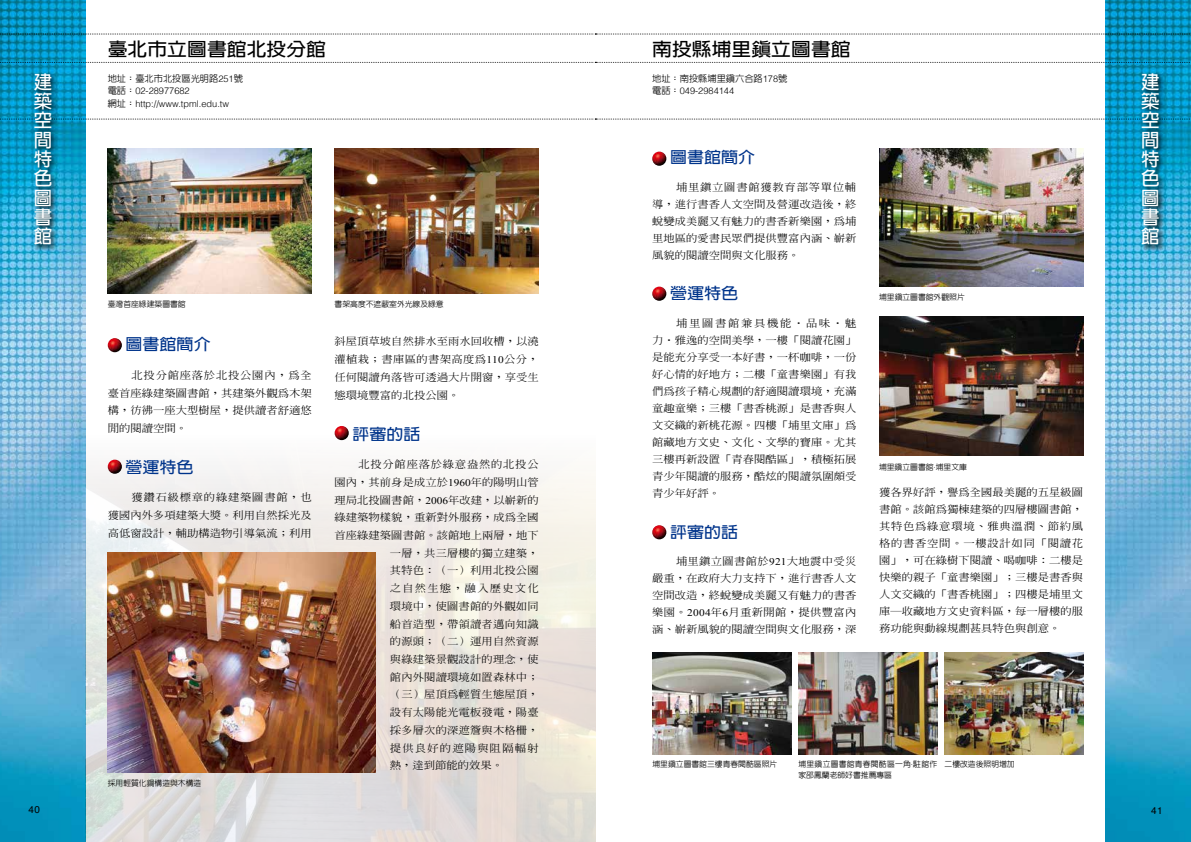
<style>
.page{position:relative;width:1191px;height:842px;background:#fff}
.page>*{position:absolute;margin:0;border:0;box-sizing:border-box;transform-origin:0 0}
.t1{font:700 18.4px/19.3px "AR New Hei B5";color:#fff;text-align:justify}
.t2{font:700 18.3px "AR New Hei B5";color:#000;scale:1.09 1}
.t3{font:700 15.6px "AR New Hei B5";color:#00348b;scale:1.09 1}
.t4{font:500 10.2px/17px "AR Ming B5";color:#000;text-align:justify;scale:1.11 1}
.t5{font:500 10.2px "AR Ming B5";letter-spacing:.1em;color:#000;scale:1.11 1}
.t6{font:500 10.2px "AR Ming B5";letter-spacing:.065em;color:#000;scale:1.11 1}
.t7{font:9.9px "Helvetica";color:#000}
.t8{font:300 9.2px/12.8px "Helvetica";color:#000}
.t9{font:500 9.2px "AR New Hei B5";color:#000}
.t10{font:500 7.8px "AR New Hei B5";color:#000}
.t11{font:500 7.8px/10.6px "AR New Hei B5";letter-spacing:.03em;color:#000}
.s1{font-family:"Helvetica";font-weight:300}
.s2{font-family:"AR New Hei B5";font-weight:500}
.s3{font-family:"Times New Roman";font-weight:400}
</style>
<div class="page">
<img style="left:1105px;top:0;width:86px;height:842px">
<img style="left:0;top:0;width:85px;height:842px">
<svg style="left:0;top:34px;width:1191px;height:1px"></svg>
<svg style="left:0;top:62px;width:1191px;height:1px"></svg>
<svg style="left:0;top:119px;width:1191px;height:1px"></svg>
<img style="left:85px;top:433px;width:510px;height:409px">
<div style="left:32px;top:72px;width:26px;height:180px;background:#000;opacity:.66"></div>
<div style="left:1140px;top:72px;width:26px;height:181px;background:#000;opacity:.66"></div>
<img style="left:108px;top:149px;width:204px;height:144px">
<img style="left:334px;top:149px;width:205px;height:144px">
<img style="left:108px;top:553px;width:268px;height:219px">
<img style="left:652px;top:653px;width:139px;height:102px">
<img style="left:798px;top:653px;width:139px;height:102px">
<img style="left:944px;top:653px;width:139px;height:102px">
<img style="left:879px;top:149px;width:204px;height:137px">
<img style="left:879px;top:316px;width:204px;height:140px">
<img style="left:652px;top:152px;width:14px;height:14px;border-radius:7px">
<img style="left:652px;top:287px;width:14px;height:14px;border-radius:7px">
<img style="left:652px;top:525px;width:14px;height:14px;border-radius:7px">
<img style="left:108px;top:338px;width:14px;height:14px;border-radius:7px">
<img style="left:108px;top:460px;width:14px;height:14px;border-radius:7px">
<img style="left:334px;top:426px;width:15px;height:14px;border-radius:7px">
<h2 class="t2" style="left:108px;top:40px;width:202px">臺北市立圖書館北投分館</h2>
<h2 class="t2" style="left:652px;top:40px;width:184px">南投縣埔里鎮立圖書館</h2>
<p class="t9" style="left:108px;top:73px;width:137px">地址：臺北市北投區光明路<span class="s1">251</span>號</p>
<p class="t8" style="left:108px;top:84px;width:123px"><span class="s2">電話：</span>02-28977682<br><span class="s2">網址：</span>http://www.tpml.edu.tw</p>
<h1 class="t1" style="left:34px;top:72px;width:19px">建築空間特色圖書館</h1>
<h1 class="t1" style="left:1141px;top:72px;width:19px">建築空間特色圖書館</h1>
<p class="t9" style="left:652px;top:73px;width:137px">地址：南投縣埔里鎮六合路<span class="s1">178</span>號</p>
<p class="t8" style="left:652px;top:84px;width:83px"><span class="s2">電話：</span>049-2984144</p>
<h3 class="t3" style="left:670px;top:150px;width:80px">圖書館簡介</h3>
<p class="t4" style="left:652px;top:179px;width:185px;text-indent:24px">埔里鎮立圖書館獲教育部等單位輔導，進行書香人文空間及營運改造後，終蛻變成美麗又有魅力的書香新樂園，為埔里地區的愛書民眾們提供豐富內涵、嶄新風貌的閱讀空間與文化服務。</p>
<h3 class="t3" style="left:670px;top:286px;width:64px">營運特色</h3>
<p class="t4" style="left:652px;top:315px;width:185px;text-indent:24px">埔里圖書館兼具機能‧品味‧魅力‧雅逸的空間美學，一樓「閱讀花園」是能充分享受一本好書，一杯咖啡，一份好心情的好地方；二樓「童書樂園」有我們為孩子精心規劃的舒適閱讀環境，充滿童趣童樂；三樓「書香桃源」是書香與人文交織的新桃花源。四樓「埔里文庫」為館藏地方文史、文化、文學的寶庫。尤其三樓再新設置「青春閱酷區」，積極拓展青少年閱讀的服務，酷炫的閱讀氛圍頗受青少年好評。</p>
<h3 class="t3" style="left:670px;top:524px;width:64px">評審的話</h3>
<p class="t4" style="left:652px;top:553px;width:185px;text-indent:24px">埔里鎮立圖書館於<span class="s3">921</span>大地震中受災嚴重，在政府大力支持下，進行書香人文空間改造，終蛻變成美麗又有魅力的書香樂園。<span class="s3">2004</span>年<span class="s3">6</span>月重新開館，提供豐富內涵、嶄新風貌的閱讀空間與文化服務，深</p>
<p class="t10" style="left:879px;top:293px;width:87px">埔里鎮立圖書館外觀照片</p>
<p class="t10" style="left:108px;top:300px;width:79px">臺灣首座綠建築圖書館</p>
<p class="t10" style="left:334px;top:300px;width:111px">書架高度不遮蔽室外光線及綠意</p>
<p class="t4" style="left:334px;top:333px;width:185px;line-height:17.7px">斜屋頂草坡自然排水至雨水回收槽，以澆灌植栽；書庫區的書架高度為<span class="s3">110</span>公分，任何閱讀角落皆可透過大片開窗，享受生態環境豐富的北投公園。</p>
<h3 class="t3" style="left:352px;top:426px;width:64px">評審的話</h3>
<p class="t6" style="left:358px;top:459px;width:164px">北投分館座落於綠意盎然的北投公</p>
<p class="t4" style="left:334px;top:473px;width:185px">園內，其前身是成立於<span class="s3">1960</span>年的陽明山管</p>
<p class="t4" style="left:334px;top:491px;width:185px">理局北投圖書館，<span class="s3">2006</span>年改建，以嶄新的</p>
<p class="t4" style="left:334px;top:509px;width:185px">綠建築物樣貌，重新對外服務，成為全國</p>
<p class="t4" style="left:334px;top:527px;width:185px">首座綠建築圖書館。該館地上兩層，地下</p>
<p class="t4" style="left:390px;top:544px;width:136px">一層，共三層樓的獨立建築，</p>
<p class="t4" style="left:390px;top:562px;width:136px">其特色：（一）利用北投公園</p>
<p class="t5" style="left:390px;top:583px;width:136px">之自然生態，融入歷史文化</p>
<p class="t4" style="left:390px;top:597px;width:136px">環境中，使圖書館的外觀如同</p>
<p class="t4" style="left:390px;top:615px;width:136px">船首造型，帶領讀者邁向知識</p>
<p class="t4" style="left:390px;top:633px;width:136px">的源頭；（二）運用自然資源</p>
<p class="t4" style="left:390px;top:651px;width:136px">與綠建築景觀設計的理念，使</p>
<p class="t4" style="left:390px;top:668px;width:136px">館內外閱讀環境如置森林中；</p>
<p class="t4" style="left:390px;top:686px;width:136px">（三）屋頂為輕質生態屋頂，</p>
<p class="t4" style="left:390px;top:704px;width:136px">設有太陽能光電板發電，陽臺</p>
<p class="t4" style="left:390px;top:721px;width:136px">採多層次的深遮簷與木格柵，</p>
<p class="t5" style="left:390px;top:743px;width:136px">提供良好的遮陽與阻隔輻射</p>
<p class="t4" style="left:390px;top:757px;width:104px">熱，達到節能的效果。</p>
<h3 class="t3" style="left:126px;top:337px;width:80px">圖書館簡介</h3>
<p class="t4" style="left:108px;top:366px;width:185px;line-height:17.7px;text-indent:24px">北投分館座落於北投公園內，為全臺首座綠建築圖書館，其建築外觀為木架構，彷彿一座大型樹屋，提供讀者舒適悠閒的閱讀空間。</p>
<h3 class="t3" style="left:126px;top:459px;width:64px">營運特色</h3>
<p class="t4" style="left:108px;top:489px;width:185px;line-height:17.7px;text-indent:24px">獲鑽石級標章的綠建築圖書館，也獲國內外多項建築大獎。利用自然採光及高低窗設計，輔助構造物引導氣流；利用</p>
<p class="t10" style="left:879px;top:463px;width:89px">埔里鎮立圖書館<span class="s1">·</span>埔里文庫</p>
<p class="t4" style="left:879px;top:483px;width:185px">獲各界好評，譽為全國最美麗的五星級圖書館。該館為獨棟建築的四層樓圖書館，其特色為綠意環境、雅典溫潤、節約風格的書香空間。一樓設計如同「閱讀花園」，可在綠樹下閱讀、喝咖啡：二樓是快樂的親子「童書樂園」；三樓是書香與人文交織的「書香桃園」；四樓是埔里文庫─收藏地方文史資料區，每一層樓的服務功能與動線規劃甚具特色與創意。</p>
<p class="t10" style="left:652px;top:760px;width:126px">埔里鎮立圖書館三樓青春閱酷區照片</p>
<p class="t11" style="left:798px;top:759px;width:140px">埔里鎮立圖書館青春閱酷區一角<span class="s1">·</span>駐館作家邵鳳蘭老師好書推薦專區</p>
<p class="t10" style="left:944px;top:760px;width:72px">二樓改造後照明增加</p>
<p class="t10" style="left:108px;top:779px;width:95px">採用輕質化鋼構造與木構造</p>
<p class="t7" style="left:28px;top:802px;width:13px">40</p>
<p class="t7" style="left:1151px;top:803px;width:13px">41</p>
</div>
